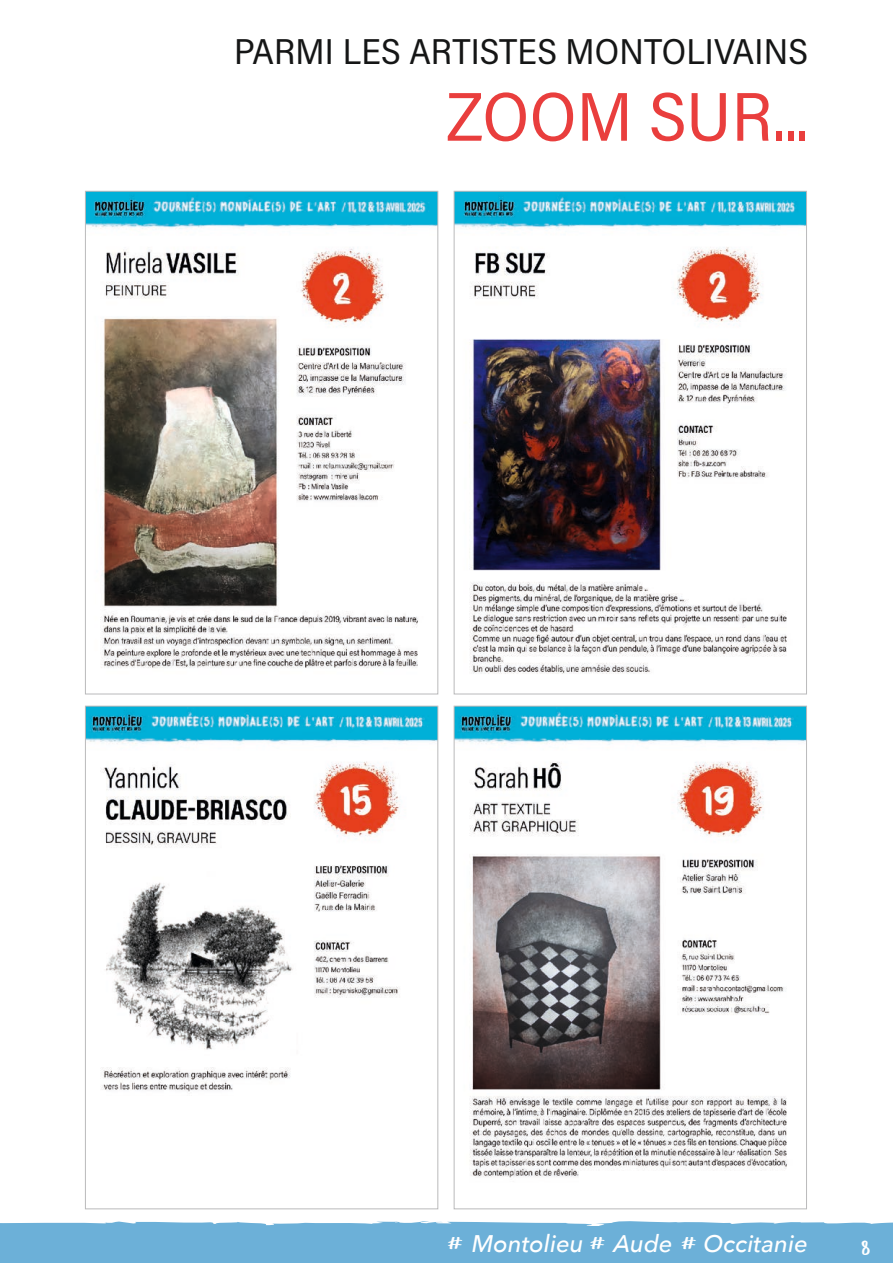
<style>
.page{position:relative;width:893px;height:1263px;background:#fff}
.page>*{position:absolute;margin:0;border:0;box-sizing:border-box;transform-origin:0 0}
.t1{font:69px "Acumin Variable Concept";letter-spacing:.005em;color:#e93e3d}
.t2{font:36px "Acumin Variable Concept";letter-spacing:.005em;color:#151616}
.t3{font:italic 500 24px "Avenir Next";color:#fff}
.t4{font:21px "afanan";color:#fff}
.s1{font-family:"Gratise";font-weight:400;font-style:normal;font-size:30px}
</style>
<div class="page">
<img style="left:87px;top:708px;width:349px;height:384px">
<img style="left:87px;top:193px;width:349px;height:475px">
<img style="left:456px;top:193px;width:349px;height:481px">
<img style="left:456px;top:708px;width:349px;height:470px">
<div style="left:0;top:1221px;width:893px;height:42px;background:#6cb0d8"></div>
<p class="t2" style="left:234px;top:27px;width:575px">PARMI LES ARTISTES MONTOLIVAINS</p>
<p class="t1" style="left:446px;top:69px;width:363px">ZOOM SUR...</p>
<p class="t3" style="left:448px;top:1223px;width:362px"><span class="s1">#</span> Montolieu <span class="s1">#</span> Aude <span class="s1">#</span> Occitanie</p>
<p class="t4" style="left:862px;top:1236px;width:10px">8</p>
</div>
